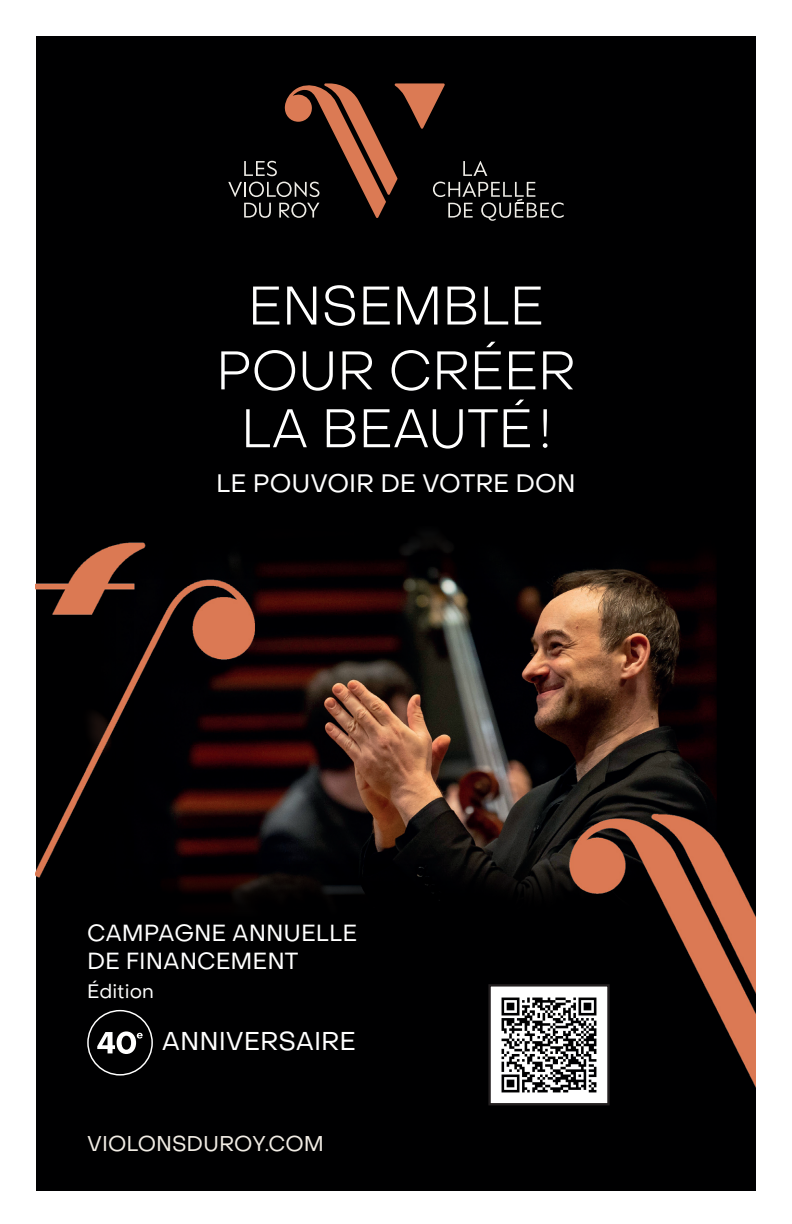
<style>
.page{position:relative;width:792px;height:1224px;background:#fff}
.page>*{position:absolute;margin:0;border:0;box-sizing:border-box;transform-origin:0 0}
.t1{font:300 54px/64.8px "PP Object Sans";color:#fff;text-align:center}
.t2{font:25.6px "PP Object Sans";color:#fff}
.t3{font:25px "PP Object Sans";color:#fff}
.t4{font:23.2px/27.8px "PP Object Sans";color:#fff}
.t5{font:21.2px "PP Object Sans";color:#f1ece4}
.t6{font:19.2px "PP Object Sans";color:#fff}
</style>
<div class="page">
<div style="left:36px;top:36px;width:720px;height:1154px;background:#000001"></div>
<img style="left:177px;top:534px;width:539px;height:367px">
<svg style="left:228px;top:83px;width:336px;height:138px"></svg>
<img style="left:563px;top:813px;width:193px;height:275px">
<img style="left:74px;top:542px;width:72px;height:31px">
<img style="left:36px;top:573px;width:232px;height:310px">
<div style="left:87px;top:1010px;width:66px;height:66px;border:1px solid #fff;border-radius:50%"></div>
<svg style="left:97px;top:1031px;width:46px;height:23px"></svg>
<img style="left:491px;top:987px;width:116px;height:115px">
<div style="left:488px;top:984px;width:122px;height:121px;border:2px solid #231f20"></div>
<h1 class="t1" style="left:216px;top:273px;width:361px">ENSEMBLE<br>POUR CRÉER</h1>
<h1 class="t1" style="left:241px;top:396px;width:311px">LA BEAUTÉ!</h1>
<p class="t3" style="left:216px;top:468px;width:361px">LE POUVOIR DE VOTRE DON</p>
<p class="t4" style="left:87px;top:919px;width:272px">CAMPAGNE ANNUELLE<br>DE FINANCEMENT</p>
<p class="t6" style="left:87px;top:979px;width:68px">Édition</p>
<p class="t2" style="left:162px;top:1026px;width:196px">ANNIVERSAIRE</p>
<p class="t5" style="left:87px;top:1131px;width:238px">VIOLONSDUROY.COM</p>
</div>
